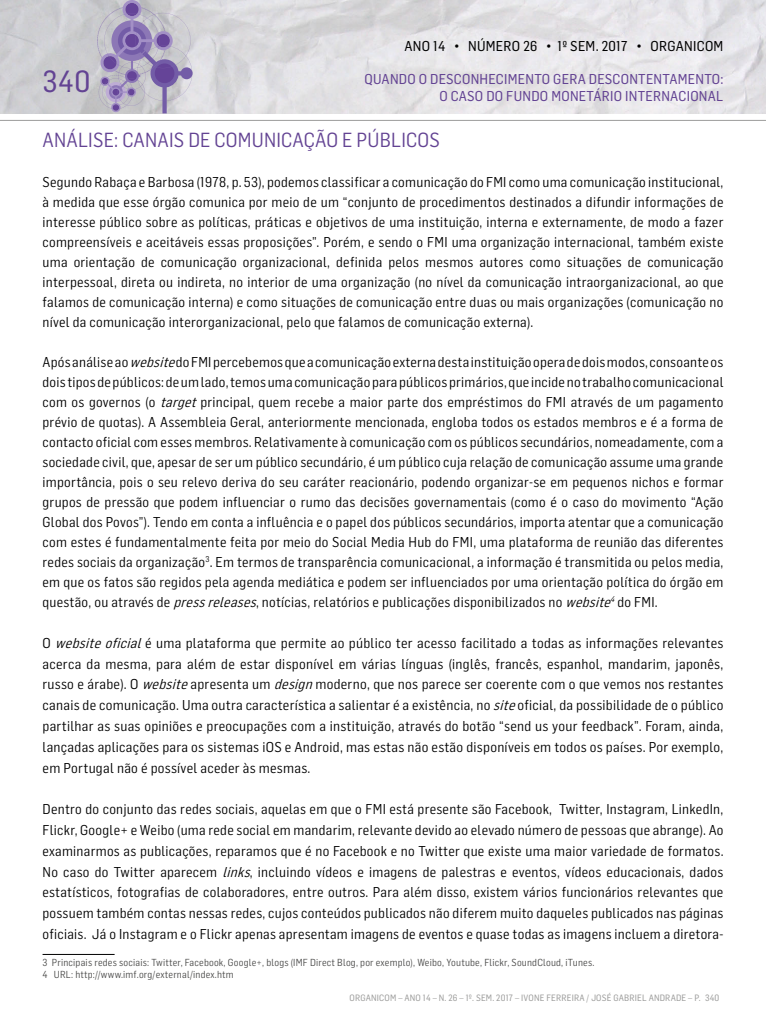
<style>
.page{position:relative;width:766px;height:1021px;background:#fff}
.page>*{position:absolute;margin:0;border:0;box-sizing:border-box;transform-origin:0 0}
.t1{font:30px "Flama Semicondensed Basic";color:#634393}
.t2{font:20px "Flama Semicondensed";letter-spacing:.01em;color:#634393}
.t3{font:14px/20px "Flama Semicondensed";letter-spacing:.02em;color:#000;text-align:justify}
.t4{font:14px/16.8px "Flama Semicondensed Basic";letter-spacing:.02em;color:#634393;text-align:right}
.t5{font:14px "Flama Semicondensed Basic";letter-spacing:.02em;color:#000}
.t6{font:10px/12px "Flama Semicondensed";letter-spacing:.02em;color:#4a4a49}
.t7{font:9px "Flama Semicondensed Basic";letter-spacing:.02em;color:#9d9d9c}
.s1{font-style:italic}
</style>
<div class="page">
<img style="left:0;top:0;width:765px;height:113px">
<hr style="left:0;top:120px;width:765px;height:1px;background:#9d9d9c">
<svg style="left:97px;top:0;width:95px;height:113px;background:#afa6c1"></svg>
<hr style="left:43px;top:953px;width:72px;height:1px;background:#000">
<p class="t5" style="left:404px;top:37px;width:320px">ANO 14 • NÚMERO 26 • 1º SEM. 2017 • ORGANICOM</p>
<p class="t4" style="left:364px;top:70px;width:360px">QUANDO O DESCONHECIMENTO GERA DESCONTENTAMENTO:<br>O CASO DO FUNDO MONETÁRIO INTERNACIONAL</p>
<h1 class="t1" style="left:43px;top:62px;width:49px">340</h1>
<h2 class="t2" style="left:43px;top:127px;width:399px">ANÁLISE: CANAIS DE COMUNICAÇÃO E PÚBLICOS</h2>
<p class="t3" style="left:43px;top:171px;width:682px">Segundo Rabaça e Barbosa (1978, p. 53), podemos classificar a comunicação do FMI como uma comunicação institucional, à medida que esse órgão comunica por meio de um “conjunto de procedimentos destinados a difundir informações de interesse público sobre as políticas, práticas e objetivos de uma instituição, interna e externamente, de modo a fazer compreensíveis e aceitáveis essas proposições”. Porém, e sendo o FMI uma organização internacional, também existe uma orientação de comunicação organizacional, definida pelos mesmos autores como situações de comunicação interpessoal, direta ou indireta, no interior de uma organização (no nível da comunicação intraorganizacional, ao que falamos de comunicação interna) e como situações de comunicação entre duas ou mais organizações (comunicação no nível da comunicação interorganizacional, pelo que falamos de comunicação externa).</p>
<p class="t3" style="left:43px;top:351px;width:682px">Após análise ao <span class="s1">website</span>do FMI percebemos que a comunicação externa desta instituição opera de dois modos, consoante os dois tipos de públicos: de um lado, temos uma comunicação para públicos primários, que incide no trabalho comunicacional com os governos (o <span class="s1">target</span>principal, quem recebe a maior parte dos empréstimos do FMI através de um pagamento prévio de quotas). A Assembleia Geral, anteriormente mencionada, engloba todos os estados membros e é a forma de contacto oficial com esses membros. Relativamente à comunicação com os públicos secundários, nomeadamente, com a sociedade civil, que, apesar de ser um público secundário, é um público cuja relação de comunicação assume uma grande importância, pois o seu relevo deriva do seu caráter reacionário, podendo organizar-se em pequenos nichos e formar grupos de pressão que podem influenciar o rumo das decisões governamentais (como é o caso do movimento “Ação Global dos Povos”). Tendo em conta a influência e o papel dos públicos secundários, importa atentar que a comunicação com estes é fundamentalmente feita por meio do Social Media Hub do FMI, uma plataforma de reunião das diferentes redes sociais da organização<sup>3</sup>. Em termos de transparência comunicacional, a informação é transmitida ou pelos media, em que os fatos são regidos pela agenda mediática e podem ser influenciados por uma orientação política do órgão em questão, ou através de <span class="s1">pressreleases</span>, notícias, relatórios e publicações disponibilizados no <span class="s1">website</span><sup>4</sup>do FMI.</p>
<p class="t3" style="left:43px;top:631px;width:682px;line-height:20.8px">O <span class="s1">websiteoficial</span>é uma plataforma que permite ao público ter acesso facilitado a todas as informações relevantes acerca da mesma, para além de estar disponível em várias línguas (inglês, francês, espanhol, mandarim, japonês, russo e árabe). O <span class="s1">website</span>apresenta um <span class="s1">design</span>moderno, que nos parece ser coerente com o que vemos nos restantes canais de comunicação. Uma outra característica a salientar é a existência, no <span class="s1">site</span>oficial, da possibilidade de o público partilhar as suas opiniões e preocupações com a instituição, através do botão “send us your feedback”. Foram, ainda, lançadas aplicações para os sistemas iOS e Android, mas estas não estão disponíveis em todos os países. Por exemplo, em Portugal não é possível aceder às mesmas.</p>
<p class="t3" style="left:43px;top:798px;width:682px;line-height:20.8px">Dentro do conjunto das redes sociais, aquelas em que o FMI está presente são Facebook, Twitter, Instagram, LinkedIn, Flickr, Google+ e Weibo (uma rede social em mandarim, relevante devido ao elevado número de pessoas que abrange). Ao examinarmos as publicações, reparamos que é no Facebook e no Twitter que existe uma maior variedade de formatos.<br>No caso do Twitter aparecem <span class="s1">links</span>, incluindo vídeos e imagens de palestras e eventos, vídeos educacionais, dados estatísticos, fotografias de colaboradores, entre outros. Para além disso, existem vários funcionários relevantes que possuem também contas nessas redes, cujos conteúdos publicados não diferem muito daqueles publicados nas páginas oficiais. Já o Instagram e o Flickr apenas apresentam imagens de eventos e quase todas as imagens incluem a diretora-</p>
<p class="t6" style="left:43px;top:956px;width:553px">3 Principais redes sociais: Twitter, Facebook, Google+, blogs (IMF Direct Blog, por exemplo), Weibo, Youtube, Flickr, SoundCloud, iTunes.<br>4 URL: http://www.imf.org/external/index.htm</p>
<p class="t7" style="left:349px;top:992px;width:371px">ORGANICOM – ANO 14 – N. 26 – 1º. SEM. 2017 – IVONE FERREIRA / JOSÉ GABRIEL ANDRADE – P. 340</p>
</div>
